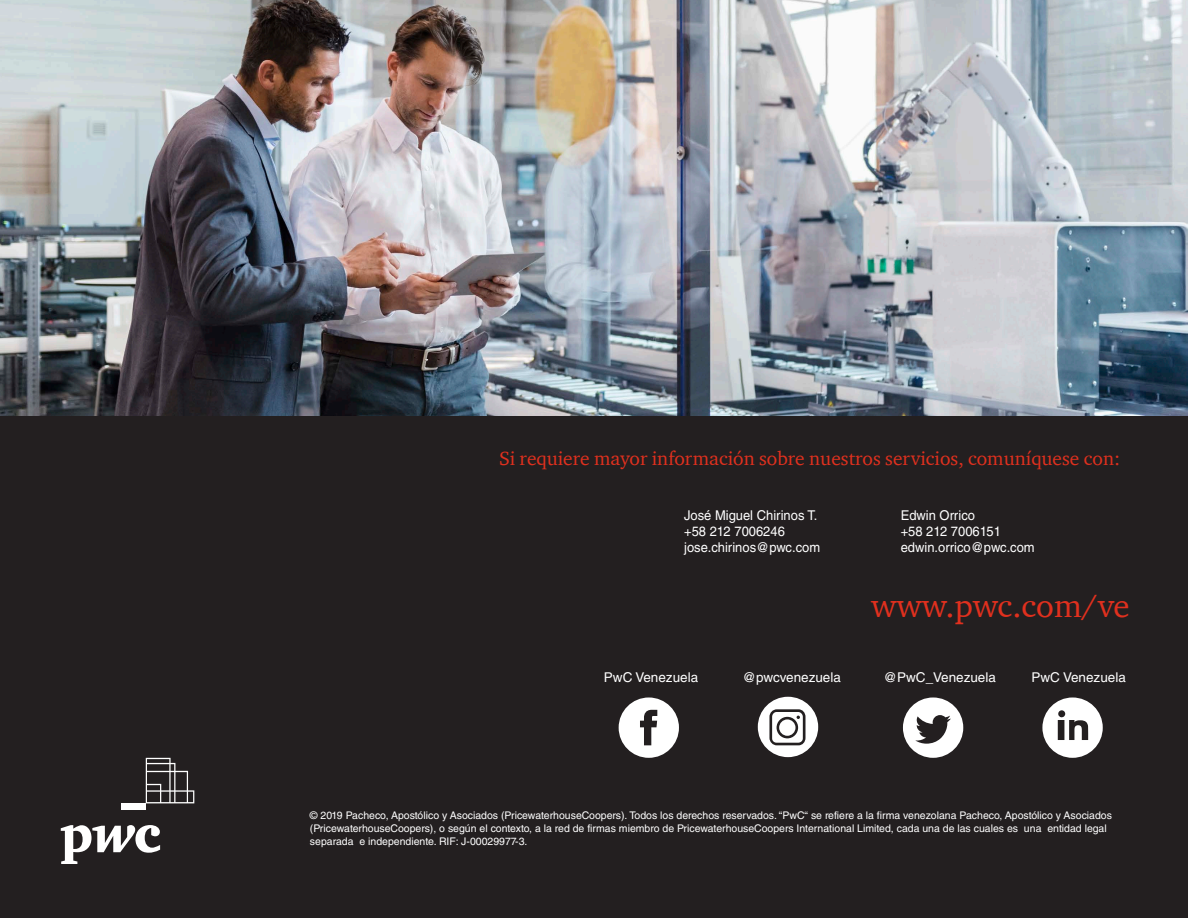
<style>
.page{position:relative;width:1188px;height:918px;background:#fff}
.page>*{position:absolute;margin:0;border:0;box-sizing:border-box;transform-origin:0 0}
.t1{font:33px "ITC Charter Com";color:#e0301e}
.t2{font:19.5px "ITC Charter Com";color:#e0301e}
.t3{font:13.5px "Helvetica LT Std";color:#fff;scale:.96 1}
.t4{font:13.5px "Helvetica LT Std";color:#fff}
.t5{font:10.5px/12.6px "Helvetica LT Std";color:#fff}
</style>
<div class="page">
<div style="left:1px;top:1px;width:1186px;height:916px;background:#231f20"></div>
<img style="left:0;top:0;width:1188px;height:415px">
<svg style="left:1042px;top:697px;width:61px;height:61px"></svg>
<svg style="left:903px;top:697px;width:60px;height:61px"></svg>
<svg style="left:758px;top:697px;width:60px;height:60px"></svg>
<svg style="left:619px;top:697px;width:60px;height:61px"></svg>
<svg style="left:61px;top:825px;width:99px;height:39px"></svg>
<div style="left:121px;top:803px;width:25px;height:7px;background:#fff"></div>
<svg style="left:146px;top:758px;width:48px;height:45px"></svg>
<p class="t2" style="left:499px;top:447px;width:623px">Si requiere mayor información sobre nuestros servicios, comuníquese con:</p>
<p class="t3" style="left:684px;top:507px;width:140px">José Miguel Chirinos T.</p>
<p class="t3" style="left:684px;top:523px;width:106px">+58 212 7006246</p>
<p class="t3" style="left:684px;top:539px;width:143px">jose.chirinos@pwc.com</p>
<p class="t3" style="left:901px;top:507px;width:79px">Edwin Orrico</p>
<p class="t3" style="left:901px;top:523px;width:106px">+58 212 7006151</p>
<p class="t3" style="left:901px;top:539px;width:141px">edwin.orrico@pwc.com</p>
<p class="t1" style="left:871px;top:586px;width:260px">www.pwc.com/ve</p>
<p class="t4" style="left:604px;top:670px;width:96px">PwC Venezuela</p>
<p class="t4" style="left:742px;top:670px;width:100px">@pwcvenezuela</p>
<p class="t4" style="left:884px;top:670px;width:114px">@PwC_Venezuela</p>
<p class="t4" style="left:1032px;top:670px;width:96px">PwC Venezuela</p>
<p class="t5" style="left:310px;top:809px;width:804px">© 2019 Pacheco, Apostólico y Asociados (PricewaterhouseCoopers). Todos los derechos reservados. “PwC“ se refiere a la firma venezolana Pacheco, Apostólico y Asociados (PricewaterhouseCoopers), o según el contexto, a la red de firmas miembro de PricewaterhouseCoopers International Limited, cada una de las cuales es una entidad legal separada e independiente. RIF: J-00029977-3.</p>
</div>
